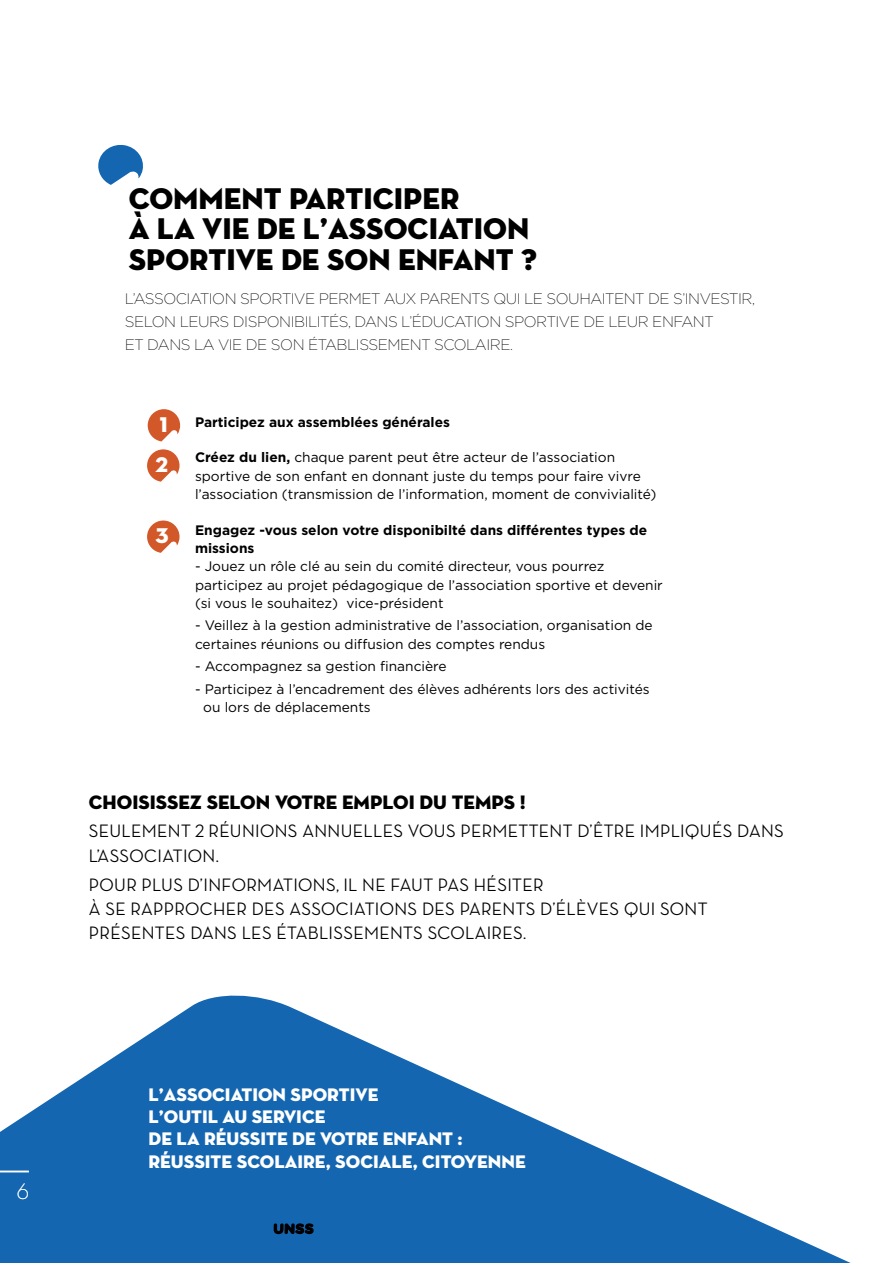
<style>
.page{position:relative;width:893px;height:1263px;background:#fff}
.page>*{position:absolute;margin:0;border:0;box-sizing:border-box;transform-origin:0 0}
.t1{font:30.45px/30.5px "Neutra Disp Titling";color:#000001}
.t2{font:300 22.95px "Neutra Disp";color:#fff}
.t3{font:21.75px/40.2px "Neutra Disp Titling";color:#fff}
.t4{font:19.8px "Neutra Disp Titling";color:#000001}
.t5{font:18.6px/22.2px "Neutra Disp Titling";color:#fff}
.t6{font:500 18.3px/24.5px "Neutra Disp";letter-spacing:.02em;color:#000001}
.t7{font:200 15.3px/23px "Gotham";letter-spacing:-.03em;color:#000001}
.t8{font:13.8px/18.3px "Gotham";color:#000001}
.t9{font:700 13.8px/18.3px "Gotham";color:#000001}
.s1{font-weight:700}
</style>
<div class="page">
<svg style="left:0;top:995px;width:851px;height:268px;fill:#1466b1"></svg>
<svg style="left:0;top:1171px;width:29px;height:1px"></svg>
<svg style="left:73px;top:1223px;width:25px;height:11px"></svg>
<svg style="left:273px;top:1223px;width:41px;height:12px"></svg>
<svg style="left:148px;top:409px;width:32px;height:32px"></svg>
<svg style="left:147px;top:449px;width:33px;height:33px"></svg>
<svg style="left:147px;top:520px;width:33px;height:33px"></svg>
<svg style="left:98px;top:144px;width:45px;height:41px"></svg>
<h2 class="t2" style="left:17px;top:1179px;width:14px">6</h2>
<h1 class="t1" style="left:129px;top:183px;width:410px">COMMENT PARTICIPER<br>À LA VIE DE L’ASSOCIATION<br>SPORTIVE DE SON ENFANT ?</h1>
<p class="t7" style="left:125px;top:287px;width:632px">L’ASSOCIATION SPORTIVE PERMET AUX PARENTS QUI LE SOUHAITENT DE S’INVESTIR,<br>SELON LEURS DISPONIBILITÉS, DANS L’ÉDUCATION SPORTIVE DE LEUR ENFANT<br>ET DANS LA VIE DE SON ÉTABLISSEMENT SCOLAIRE.</p>
<h3 class="t3" style="left:155px;top:404px;width:14px">1<br>2</h3>
<h3 class="t3" style="left:155px;top:515px;width:15px">3</h3>
<p class="t9" style="left:195px;top:413px;width:256px">Participez aux assemblées générales</p>
<p class="t8" style="left:195px;top:448px;width:463px"><span class="s1">Créez du lien,</span> chaque parent peut être acteur de l’association sportive de son enfant en donnant juste du temps pour faire vivre l’association (transmission de l’information, moment de convivialité)</p>
<p class="t9" style="left:195px;top:520px;width:454px">Engagez -vous selon votre disponibilté dans différentes types de missions</p>
<p class="t8" style="left:195px;top:557px;width:469px">- Jouez un rôle clé au sein du comité directeur, vous pourrez participez au projet pédagogique de l’association sportive et devenir (si vous le souhaitez) vice-président</p>
<p class="t8" style="left:195px;top:616px;width:459px">- Veillez à la gestion administrative de l’association, organisation de certaines réunions ou diffusion des comptes rendus</p>
<p class="t8" style="left:195px;top:657px;width:253px">- Accompagnez sa gestion financière</p>
<p class="t8" style="left:203px;top:680px;width:448px;text-indent:-8px">- Participez à l’encadrement des élèves adhérents lors des activités ou lors de déplacements</p>
<h3 class="t4" style="left:89px;top:789px;width:438px">CHOISISSEZ SELON VOTRE EMPLOI DU TEMPS !</h3>
<h3 class="t6" style="left:89px;top:819px;width:696px">SEULEMENT 2 RÉUNIONS ANNUELLES VOUS PERMETTENT D’ÊTRE IMPLIQUÉS DANS<br>L’ASSOCIATION.</h3>
<h3 class="t6" style="left:89px;top:872px;width:620px">POUR PLUS D’INFORMATIONS, IL NE FAUT PAS HÉSITER<br>À SE RAPPROCHER DES ASSOCIATIONS DES PARENTS D’ÉLÈVES QUI SONT<br>PRÉSENTES DANS LES ÉTABLISSEMENTS SCOLAIRES.</h3>
<h3 class="t5" style="left:149px;top:1083px;width:379px">L’ASSOCIATION SPORTIVE<br>L’OUTIL AU SERVICE<br>DE LA RÉUSSITE DE VOTRE ENFANT :<br>RÉUSSITE SCOLAIRE, SOCIALE, CITOYENNE</h3>
</div>
